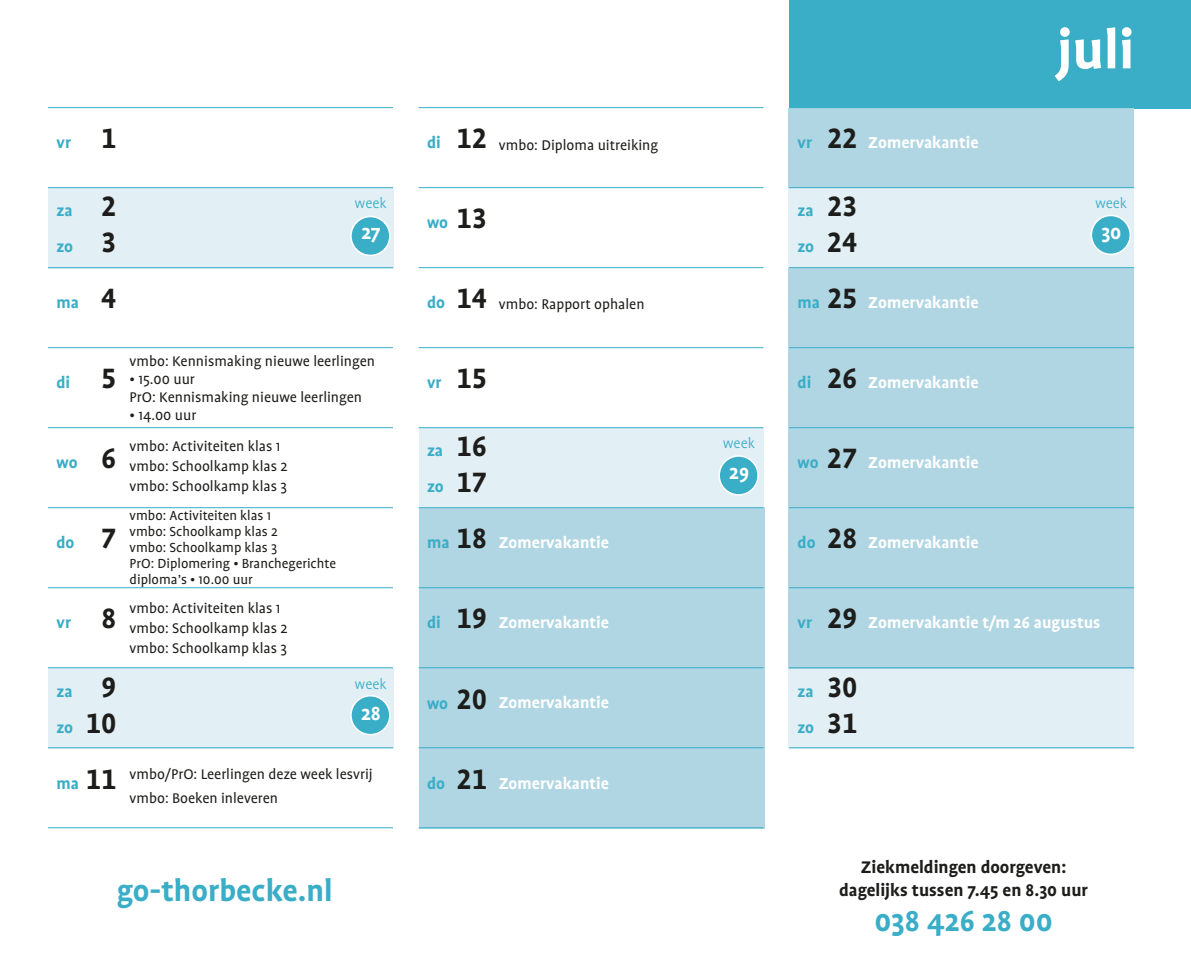
<style>
.page{position:relative;width:1191px;height:964px;background:#fff}
.page>*{position:absolute;margin:0;border:0;box-sizing:border-box;transform-origin:0 0}
.t1{font:700 60px "Profile";color:#fff}
.t2{font:700 33.8px "Profile";color:#3aadc7}
.t3{font:700 32.8px "Profile";color:#3aadc7}
.t4{font:700 21.8px "Profile";letter-spacing:-.005em;color:#fff}
.t5{font:700 19.2px/23.2px "Profile";color:#1d1d1b;text-align:center}
.t6{font:700 18px "Profile";color:#fff}
.t7{font:700 18px/36px "Profile";color:#3aadc7}
.t8{font:16px/20px "Profile";color:#1d1d1b}
.t9{font:300 16px "Profile";color:#3aadc7}
.t10{font:15px/16px "Profile";color:#1d1d1b}
.s1{font-family:"Profile NO";font-size:32px;color:#1d1d1b}
</style>
<div class="page">
<div style="left:789px;top:0;width:402px;height:108px;background:#3aadc7"></div>
<div style="left:419px;top:507px;width:345px;height:322px;background:#b1d6e3"></div>
<div style="left:788px;top:108px;width:345px;height:560px;background:#b1d6e3"></div>
<div style="left:788px;top:188px;width:345px;height:79px;background:#e2eff5"></div>
<div style="left:788px;top:669px;width:345px;height:79px;background:#e2eff5"></div>
<div style="left:419px;top:428px;width:345px;height:80px;background:#e2eff5"></div>
<div style="left:48px;top:188px;width:345px;height:81px;background:#e2eff5"></div>
<div style="left:48px;top:668px;width:345px;height:81px;background:#e2eff5"></div>
<div style="left:719px;top:456px;width:39px;height:39px;background:#3aadc7;border-radius:50%"></div>
<div style="left:718px;top:455px;width:41px;height:41px;border:2px solid #fff;border-radius:50%"></div>
<hr style="left:48px;top:107px;width:345px;height:1px;background:#3aadc7">
<hr style="left:48px;top:187px;width:345px;height:1px;background:#3aadc7">
<hr style="left:48px;top:267px;width:345px;height:1px;background:#3aadc7">
<hr style="left:48px;top:347px;width:345px;height:1px;background:#3aadc7">
<hr style="left:48px;top:427px;width:345px;height:1px;background:#3aadc7">
<hr style="left:48px;top:507px;width:345px;height:1px;background:#3aadc7">
<hr style="left:48px;top:587px;width:345px;height:1px;background:#3aadc7">
<hr style="left:48px;top:667px;width:345px;height:1px;background:#3aadc7">
<hr style="left:48px;top:747px;width:345px;height:1px;background:#3aadc7">
<hr style="left:48px;top:827px;width:345px;height:1px;background:#3aadc7">
<hr style="left:418px;top:107px;width:345px;height:1px;background:#3aadc7">
<hr style="left:418px;top:187px;width:345px;height:1px;background:#3aadc7">
<hr style="left:418px;top:267px;width:345px;height:1px;background:#3aadc7">
<hr style="left:418px;top:347px;width:345px;height:1px;background:#3aadc7">
<hr style="left:418px;top:427px;width:345px;height:1px;background:#3aadc7">
<hr style="left:418px;top:507px;width:345px;height:1px;background:#3aadc7">
<hr style="left:418px;top:587px;width:345px;height:1px;background:#3aadc7">
<hr style="left:418px;top:667px;width:345px;height:1px;background:#3aadc7">
<hr style="left:418px;top:747px;width:345px;height:1px;background:#3aadc7">
<hr style="left:418px;top:827px;width:345px;height:1px;background:#3aadc7">
<hr style="left:789px;top:187px;width:345px;height:1px;background:#3aadc7">
<hr style="left:789px;top:267px;width:345px;height:1px;background:#3aadc7">
<hr style="left:789px;top:347px;width:345px;height:1px;background:#3aadc7">
<hr style="left:789px;top:427px;width:345px;height:1px;background:#3aadc7">
<hr style="left:789px;top:507px;width:345px;height:1px;background:#3aadc7">
<hr style="left:789px;top:587px;width:345px;height:1px;background:#3aadc7">
<hr style="left:789px;top:667px;width:345px;height:1px;background:#3aadc7">
<hr style="left:789px;top:747px;width:345px;height:1px;background:#3aadc7">
<div style="left:1091px;top:215px;width:39px;height:39px;background:#3aadc7;border-radius:50%"></div>
<div style="left:1090px;top:215px;width:41px;height:40px;border:2px solid #fff;border-radius:50%"></div>
<div style="left:351px;top:216px;width:39px;height:39px;background:#3aadc7;border-radius:50%"></div>
<div style="left:350px;top:216px;width:40px;height:40px;border:2px solid #fff;border-radius:50%"></div>
<div style="left:351px;top:696px;width:39px;height:38px;background:#3aadc7;border-radius:50%"></div>
<div style="left:350px;top:695px;width:40px;height:40px;border:2px solid #fff;border-radius:50%"></div>
<p class="t7" style="left:57px;top:125px;width:62px">vr <span class="s1">1</span></p>
<p class="t7" style="left:57px;top:193px;width:61px">za <span class="s1">2 </span>zo <span class="s1">3</span></p>
<p class="t7" style="left:57px;top:285px;width:62px">ma <span class="s1">4</span></p>
<p class="t9" style="left:355px;top:195px;width:33px">week</p>
<h3 class="t4" style="left:361px;top:221px;width:21px">27</h3>
<p class="t7" style="left:57px;top:365px;width:62px">di <span class="s1">5</span></p>
<p class="t7" style="left:57px;top:445px;width:61px">wo <span class="s1">6</span></p>
<p class="t7" style="left:57px;top:525px;width:62px">do <span class="s1">7</span></p>
<p class="t7" style="left:57px;top:605px;width:61px">vr <span class="s1">8</span></p>
<p class="t7" style="left:57px;top:673px;width:61px">za <span class="s1">9 </span>zo <span class="s1">10</span></p>
<p class="t7" style="left:57px;top:765px;width:62px">ma <span class="s1">11</span></p>
<p class="t8" style="left:130px;top:351px;width:247px">vmbo: Kennismaking nieuwe leerlingen</p>
<p class="t8" style="left:130px;top:370px;width:234px;line-height:18px">• 15.00 uur<br>PrO: Kennismaking nieuwe leerlingen</p>
<p class="t8" style="left:130px;top:405px;width:68px">• 14.00 uur</p>
<p class="t8" style="left:130px;top:436px;width:159px">vmbo: Activiteiten klas 1 vmbo: Schoolkamp klas 2 vmbo: Schoolkamp klas 3</p>
<p class="t10" style="left:130px;top:508px;width:208px">vmbo: Activiteiten klas 1<br>vmbo: Schoolkamp klas 2<br>vmbo: Schoolkamp klas 3<br>PrO: Diplomering • Branchegerichte diploma’s • 10.00 uur</p>
<p class="t8" style="left:130px;top:598px;width:159px">vmbo: Activiteiten klas 1 vmbo: Schoolkamp klas 2 vmbo: Schoolkamp klas 3</p>
<p class="t9" style="left:355px;top:675px;width:33px">week</p>
<h3 class="t4" style="left:361px;top:701px;width:21px">28</h3>
<p class="t8" style="left:130px;top:762px;width:245px;line-height:24px">vmbo/PrO: Leerlingen deze week lesvrij vmbo: Boeken inleveren</p>
<h2 class="t2" style="left:117px;top:872px;width:217px">go-thorbecke.nl</h2>
<p class="t7" style="left:427px;top:125px;width:62px">di <span class="s1">12</span></p>
<p class="t8" style="left:499px;top:135px;width:161px">vmbo: Diploma uitreiking</p>
<p class="t7" style="left:427px;top:205px;width:61px">wo <span class="s1">13</span></p>
<p class="t7" style="left:427px;top:285px;width:61px">do <span class="s1">14</span></p>
<p class="t8" style="left:499px;top:294px;width:147px">vmbo: Rapport ophalen</p>
<p class="t7" style="left:427px;top:365px;width:62px">vr <span class="s1">15</span></p>
<p class="t7" style="left:427px;top:433px;width:61px">za <span class="s1">16 </span>zo <span class="s1">17</span></p>
<p class="t7" style="left:427px;top:525px;width:62px">ma <span class="s1">18</span></p>
<p class="t6" style="left:499px;top:533px;width:112px">Zomervakantie</p>
<p class="t7" style="left:427px;top:605px;width:62px">di <span class="s1">19</span></p>
<p class="t6" style="left:499px;top:613px;width:112px">Zomervakantie</p>
<p class="t7" style="left:427px;top:685px;width:61px">wo <span class="s1">20</span></p>
<p class="t6" style="left:499px;top:693px;width:112px">Zomervakantie</p>
<p class="t7" style="left:427px;top:765px;width:61px">do <span class="s1">21</span></p>
<p class="t6" style="left:499px;top:773px;width:112px">Zomervakantie</p>
<p class="t9" style="left:723px;top:435px;width:33px">week</p>
<h3 class="t4" style="left:729px;top:461px;width:21px">29</h3>
<p class="t7" style="left:797px;top:125px;width:62px">vr <span class="s1">22</span></p>
<p class="t6" style="left:868px;top:133px;width:112px">Zomervakantie</p>
<p class="t7" style="left:797px;top:193px;width:61px">za <span class="s1">23 </span>zo <span class="s1">24</span></p>
<p class="t7" style="left:797px;top:285px;width:62px">ma <span class="s1">25</span></p>
<p class="t6" style="left:868px;top:293px;width:112px">Zomervakantie</p>
<p class="t7" style="left:797px;top:365px;width:62px">di <span class="s1">26</span></p>
<p class="t6" style="left:868px;top:373px;width:112px">Zomervakantie</p>
<h1 class="t1" style="left:1057px;top:18px;width:79px">juli</h1>
<p class="t9" style="left:1095px;top:195px;width:33px">week</p>
<h3 class="t4" style="left:1101px;top:221px;width:22px">30</h3>
<p class="t7" style="left:797px;top:445px;width:61px">wo <span class="s1">27</span></p>
<p class="t6" style="left:868px;top:453px;width:112px">Zomervakantie</p>
<p class="t7" style="left:797px;top:525px;width:62px">do <span class="s1">28</span></p>
<p class="t6" style="left:868px;top:533px;width:112px">Zomervakantie</p>
<p class="t7" style="left:797px;top:605px;width:62px">vr <span class="s1">29</span></p>
<p class="t6" style="left:868px;top:613px;width:234px">Zomervakantie t/m 26 augustus</p>
<p class="t7" style="left:797px;top:673px;width:61px">za <span class="s1">30 </span>zo <span class="s1">31</span></p>
<p class="t5" style="left:839px;top:855px;width:250px">Ziekmeldingen doorgeven: dagelijks tussen 7.45 en 8.30 uur</p>
<h3 class="t3" style="left:874px;top:903px;width:180px">038 426 28 00</h3>
</div>
